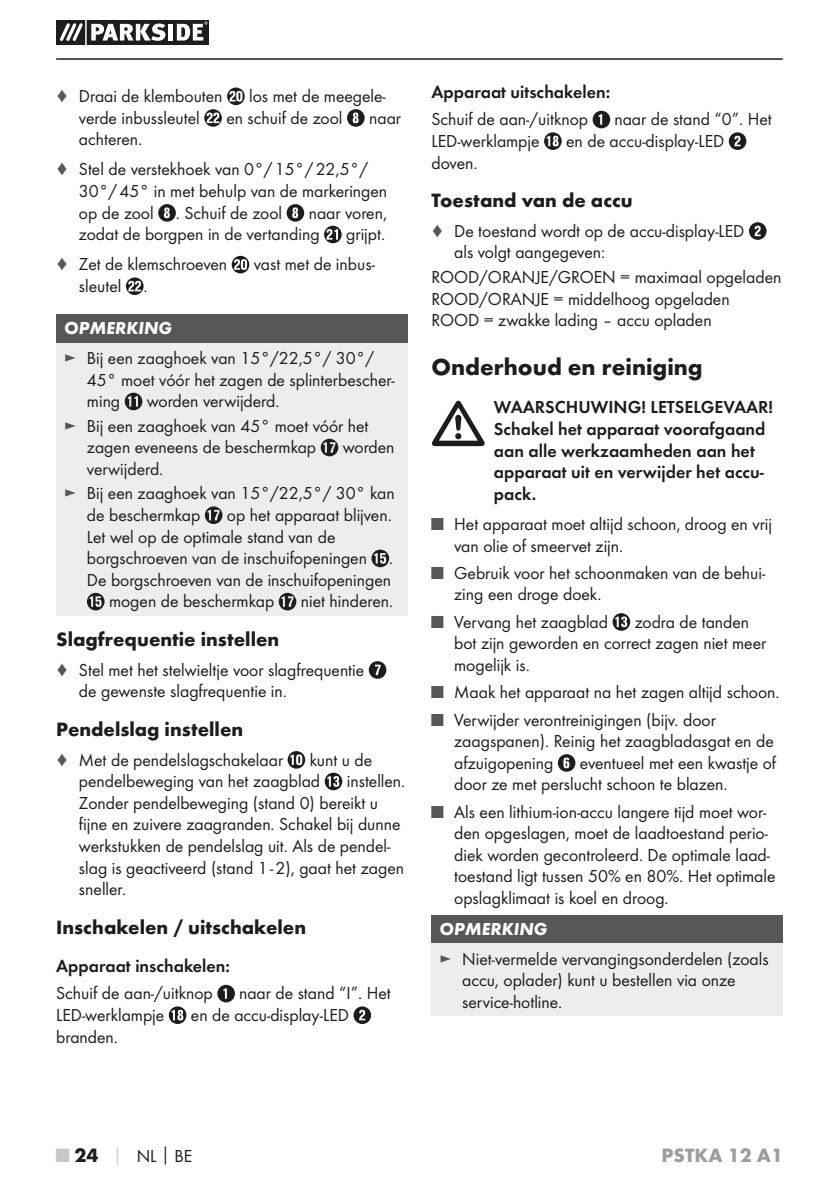
<style>
.page{position:relative;width:839px;height:1190px;background:#fff}
.page>*{position:absolute;margin:0;border:0;box-sizing:border-box;transform-origin:0 0}
.t1{font:700 24px "Futura";color:#1d1d1b}
.t2{font:700 20px "Futura";color:#1d1d1b}
.t3{font:700 20px "Futura";color:#9d9d9d}
.t4{font:18px/21.6px "Futura Boo";color:#1d1d1b}
.t5{font:18px/21.6px "Futura Dem";color:#1d1d1b}
.t6{font:italic 700 18px "Futura";color:#fff}
.s1{color:#575756}
.s2{font-family:"Futura";font-weight:700;font-size:20px;color:#c7c7c6}
.s3{font-family:"Futura";font-weight:700;font-size:20px}
.s4{font-family:"Futura";font-weight:700;color:#c7c7c6}
.s5{font-family:"Futura";font-weight:700}
</style>
<div class="page">
<hr style="left:56px;top:58px;width:726px;height:2px;background:#1d1d1b">
<svg style="left:56px;top:20px;width:153px;height:25px"></svg>
<hr style="left:85px;top:20px;width:2px;height:25px;background:#fff">
<svg style="left:204px;top:88px;width:40px;height:39px"></svg>
<svg style="left:347px;top:109px;width:17px;height:18px"></svg>
<svg style="left:158px;top:204px;width:18px;height:18px"></svg>
<svg style="left:286px;top:204px;width:18px;height:18px"></svg>
<svg style="left:324px;top:226px;width:17px;height:17px"></svg>
<svg style="left:231px;top:256px;width:18px;height:17px"></svg>
<svg style="left:126px;top:277px;width:17px;height:18px"></svg>
<div style="left:56px;top:314px;width:351px;height:28px;background:#575756"></div>
<div style="left:56px;top:342px;width:351px;height:273px;background:#ededed"></div>
<svg style="left:125px;top:393px;width:17px;height:17px"></svg>
<svg style="left:320px;top:439px;width:18px;height:17px"></svg>
<svg style="left:205px;top:506px;width:17px;height:18px"></svg>
<svg style="left:371px;top:549px;width:18px;height:18px"></svg>
<svg style="left:87px;top:593px;width:17px;height:17px"></svg>
<svg style="left:278px;top:593px;width:18px;height:17px"></svg>
<svg style="left:368px;top:661px;width:18px;height:17px"></svg>
<svg style="left:287px;top:751px;width:18px;height:17px"></svg>
<svg style="left:324px;top:772px;width:18px;height:18px"></svg>
<svg style="left:217px;top:984px;width:18px;height:18px"></svg>
<svg style="left:169px;top:1006px;width:17px;height:18px"></svg>
<svg style="left:353px;top:1006px;width:18px;height:18px"></svg>
<svg style="left:592px;top:111px;width:18px;height:17px"></svg>
<svg style="left:544px;top:132px;width:17px;height:18px"></svg>
<svg style="left:728px;top:132px;width:18px;height:18px"></svg>
<svg style="left:749px;top:222px;width:17px;height:18px"></svg>
<svg style="left:612px;top:613px;width:17px;height:17px"></svg>
<svg style="left:557px;top:754px;width:18px;height:17px"></svg>
<div style="left:431px;top:915px;width:351px;height:28px;background:#575756"></div>
<div style="left:431px;top:943px;width:351px;height:73px;background:#ededed"></div>
<svg style="left:432px;top:401px;width:52px;height:45px"></svg>
<p class="t4" style="left:56px;top:85px;width:168px"><span class="s1">♦</span> Draai de klembouten</p>
<p class="t4" style="left:249px;top:85px;width:138px">los met de meegele-</p>
<p class="t4" style="left:79px;top:107px;width:122px">verde inbussleutel</p>
<p class="t4" style="left:226px;top:107px;width:118px">en schuif de zool</p>
<p class="t4" style="left:369px;top:107px;width:33px">naar</p>
<p class="t4" style="left:56px;top:124px;width:313px;line-height:30px;text-indent:23px">achteren.<br><span class="s1">♦</span> Stel de verstekhoek van 0°/15°/22,5°/</p>
<p class="t4" style="left:79px;top:180px;width:309px">30°/45° in met behulp van de markeringen op de zool . Schuif de zool</p>
<p class="t4" style="left:79px;top:202px;width:309px;text-indent:230px">naar voren, zodat de borgpen in de vertanding</p>
<p class="t4" style="left:346px;top:223px;width:38px">grijpt.</p>
<p class="t4" style="left:56px;top:253px;width:172px"><span class="s1">♦</span> Zet de klemschroeven</p>
<p class="t4" style="left:254px;top:253px;width:123px">vast met de inbus-</p>
<p class="t4" style="left:79px;top:275px;width:68px">sleutel .</p>
<p class="t6" style="left:64px;top:317px;width:109px">OPMERKING</p>
<p class="t4" style="left:87px;top:347px;width:309px;text-indent:-23px"><span class="s1">►</span> Bij een zaaghoek van 15°/22,5°/ 30°/<br>45° moet vóór het zagen de splinterbescher&shy;ming</p>
<p class="t4" style="left:64px;top:389px;width:305px;line-height:24.4px;text-align:center">worden verwijderd.<br><span class="s1">►</span> Bij een zaaghoek van 45° moet vóór het</p>
<p class="t4" style="left:87px;top:436px;width:231px">zagen eveneens de beschermkap</p>
<p class="t4" style="left:342px;top:436px;width:53px">worden</p>
<p class="t4" style="left:64px;top:456px;width:332px;line-height:24.4px;text-indent:23px">verwijderd.<br><span class="s1">►</span> Bij een zaaghoek van 15°/22,5°/ 30° kan</p>
<p class="t4" style="left:87px;top:504px;width:115px">de beschermkap</p>
<p class="t4" style="left:227px;top:504px;width:164px">op het apparaat blijven.</p>
<p class="t4" style="left:87px;top:525px;width:250px">Let wel op de optimale stand van de</p>
<p class="t4" style="left:87px;top:547px;width:305px">borgschroeven van de inschuifopeningen .</p>
<p class="t4" style="left:87px;top:569px;width:305px">De borgschroeven van de inschuifopeningen</p>
<p class="t4" style="left:109px;top:590px;width:167px">mogen de beschermkap</p>
<p class="t4" style="left:301px;top:590px;width:91px">niet hinderen.</p>
<p class="t2" style="left:56px;top:626px;width:224px">Slagfrequentie instellen</p>
<p class="t4" style="left:79px;top:659px;width:287px;text-indent:-23px"><span class="s1">♦</span> Stel met het stelwieltje voor slagfrequentie de gewenste slagfrequentie in.</p>
<p class="t2" style="left:56px;top:716px;width:188px">Pendelslag instellen</p>
<p class="t4" style="left:56px;top:748px;width:228px"><span class="s1">♦</span> Met de pendelslagschakelaar</p>
<p class="t4" style="left:79px;top:748px;width:295px;text-indent:231px">kunt u de pendelbeweging van het zaagblad</p>
<p class="t4" style="left:79px;top:770px;width:326px;text-indent:268px">instellen.<br>Zonder pendelbeweging (stand 0) bereikt u fijne en zuivere zaagranden. Schakel bij dunne werkstukken de pendelslag uit. Als de pendel&shy;slag is geactiveerd (stand 1-2), gaat het zagen sneller.</p>
<p class="t2" style="left:56px;top:914px;width:251px">Inschakelen / uitschakelen</p>
<p class="t5" style="left:56px;top:955px;width:175px">Apparaat inschakelen:</p>
<p class="t4" style="left:56px;top:982px;width:158px">Schuif de aan-/uitknop</p>
<p class="t4" style="left:239px;top:982px;width:153px">naar de stand “I”. Het</p>
<p class="t4" style="left:56px;top:1004px;width:109px">LED-werklampje</p>
<p class="t4" style="left:191px;top:1004px;width:159px">en de accu-display-LED</p>
<p class="t4" style="left:56px;top:1025px;width:61px">branden.</p>
<p class="t5" style="left:431px;top:81px;width:180px">Apparaat uitschakelen:</p>
<p class="t4" style="left:431px;top:108px;width:158px">Schuif de aan-/uitknop</p>
<p class="t4" style="left:614px;top:108px;width:159px">naar de stand “0”. Het</p>
<p class="t4" style="left:431px;top:130px;width:109px">LED-werklampje</p>
<p class="t4" style="left:566px;top:130px;width:159px">en de accu-display-LED</p>
<p class="t4" style="left:431px;top:152px;width:45px">doven.</p>
<p class="t2" style="left:431px;top:188px;width:202px">Toestand van de accu</p>
<p class="t4" style="left:454px;top:220px;width:291px;text-indent:-23px"><span class="s1">♦</span> De toestand wordt op de accu-display-LED als volgt aangegeven:</p>
<p class="t4" style="left:431px;top:266px;width:351px">ROOD/ORANJE/GROEN = maximaal opgeladen<br>ROOD/ORANJE = middelhoog opgeladen<br>ROOD = zwakke lading – accu opladen</p>
<h1 class="t1" style="left:431px;top:352px;width:272px">Onderhoud en reiniging</h1>
<p class="t5" style="left:493px;top:396px;width:280px">WAARSCHUWING! LETSELGEVAAR!<br>Schakel het apparaat voorafgaand aan alle werkzaamheden aan het apparaat uit en verwijder het accu&shy;pack.</p>
<p class="t4" style="left:454px;top:513px;width:319px;text-indent:-23px"><span class="s1">■</span> Het apparaat moet altijd schoon, droog en vrij van olie of smeervet zijn.</p>
<p class="t4" style="left:454px;top:562px;width:312px;text-indent:-23px"><span class="s1">■</span> Gebruik voor het schoonmaken van de behui&shy;zing een droge doek.</p>
<p class="t4" style="left:431px;top:611px;width:178px"><span class="s1">■</span> Vervang het zaagblad</p>
<p class="t4" style="left:454px;top:611px;width:313px;text-indent:180px">zodra de tanden bot zijn geworden en correct zagen niet meer mogelijk is.</p>
<p class="t4" style="left:431px;top:681px;width:347px"><span class="s1">■</span> Maak het apparaat na het zagen altijd schoon.</p>
<p class="t4" style="left:454px;top:708px;width:321px;text-indent:-23px"><span class="s1">■</span> Verwijder verontreinigingen (bijv. door zaagspanen). Reinig het zaagbladasgat en de afzuigopening</p>
<p class="t4" style="left:454px;top:752px;width:323px;text-indent:126px">eventueel met een kwastje of door ze met perslucht schoon te blazen.</p>
<p class="t4" style="left:454px;top:800px;width:322px;text-indent:-23px"><span class="s1">■</span> Als een lithium-ion-accu langere tijd moet wor&shy;den opgeslagen, moet de laadtoestand perio&shy;diek worden gecontroleerd. De optimale laad&shy;toestand ligt tussen 50% en 80%. Het optimale opslagklimaat is koel en droog.</p>
<p class="t6" style="left:439px;top:917px;width:109px">OPMERKING</p>
<p class="t4" style="left:462px;top:947px;width:308px;text-indent:-23px"><span class="s1">►</span> Niet-vermelde vervangingsonderdelen (zoals accu, oplader) kunt u bestellen via onze service-hotline.</p>
<p class="t4" style="left:56px;top:1145px;width:137px"><span class="s2">■</span> <span class="s3">24</span> <span class="s4">│</span> NL<span class="s5">│</span>BE</p>
<p class="t3" style="left:661px;top:1143px;width:123px">PSTKA 12 A1</p>
</div>
